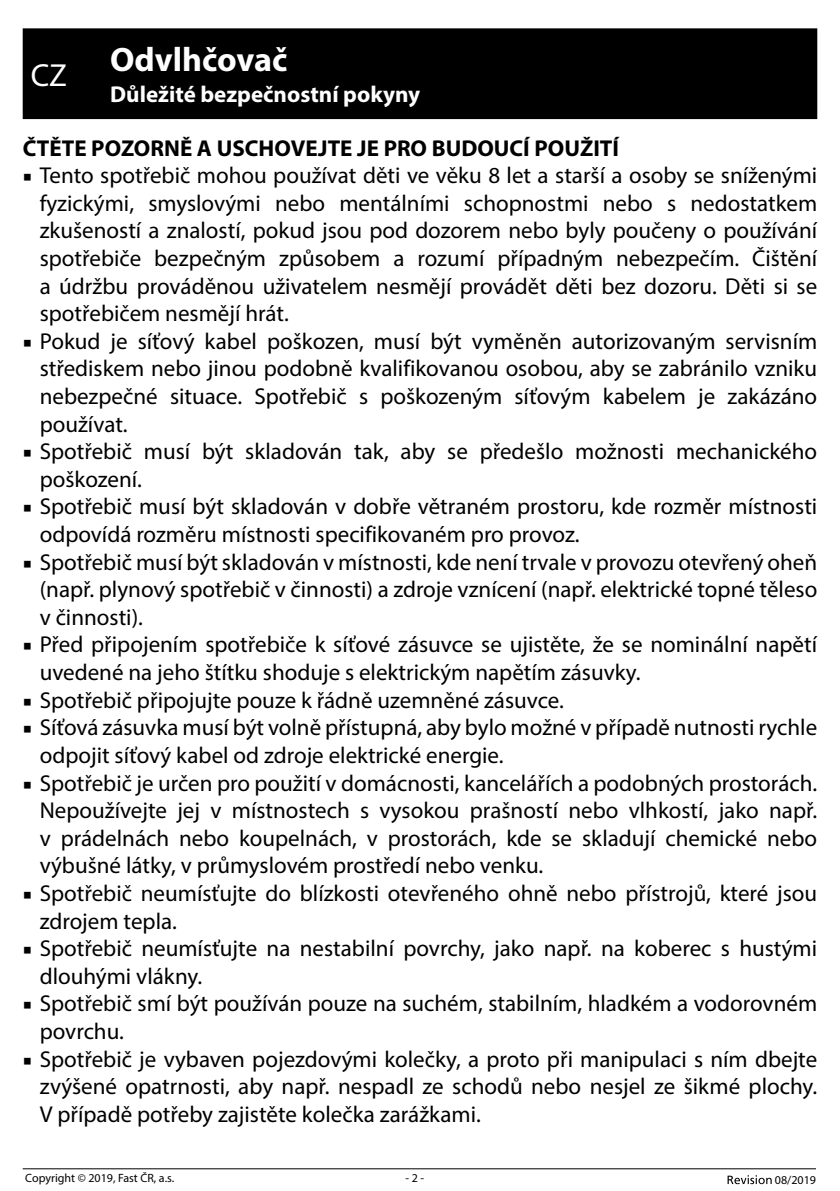
<style>
.page{position:relative;width:840px;height:1191px;background:#fff}
.page>*{position:absolute;margin:0;border:0;box-sizing:border-box;transform-origin:0 0}
.t1{font:700 34px "Myriad Pro";color:#fff}
.t2{font:32px "Myriad Pro";color:#fff}
.t3{font:23px/27.6px "Myriad Pro";color:#000}
.t4{font:700 23px "Myriad Pro";color:#000}
.t5{font:700 23px "Myriad Pro";color:#fff}
.t6{font:12px "Myriad Pro";color:#000}
.s1{font-family:"Minion Pro"}
</style>
<div class="page">
<svg style="left:727px;top:1175px;width:44px;height:9px"></svg>
<hr style="left:23px;top:1168px;width:792px;height:1px;background:#000">
<div style="left:23px;top:28px;width:793px;height:91px;background:#000"></div>
<h1 class="t1" style="left:110px;top:37px;width:179px">Odvlhčovač</h1>
<p class="t5" style="left:110px;top:79px;width:311px">Důležité bezpečnostní pokyny</p>
<p class="t4" style="left:23px;top:133px;width:597px">ČTĚTE POZORNĚ A USCHOVEJTE JE PRO BUDOUCÍ POUŽITÍ</p>
<p class="t3" style="left:40px;top:161px;width:778px;text-align:justify;text-indent:-17px"><span class="s1">■</span> Tento spotřebič mohou používat děti ve věku 8 let a starší a osoby se sníženými fyzickými, smyslovými nebo mentálními schopnostmi nebo s nedostatkem zkušeností a znalostí, pokud jsou pod dozorem nebo byly poučeny o používání spotřebiče bezpečným způsobem a rozumí případným nebezpečím. Čištění a údržbu prováděnou uživatelem nesmějí provádět děti bez dozoru. Děti si se spotřebičem nesmějí hrát.</p>
<p class="t3" style="left:40px;top:327px;width:778px;text-align:justify;text-indent:-17px"><span class="s1">■</span> Pokud je síťový kabel poškozen, musí být vyměněn autorizovaným servisním střediskem nebo jinou podobně kvalifikovanou osobou, aby se zabránilo vzniku nebezpečné situace. Spotřebič s poškozeným síťovým kabelem je zakázáno používat.</p>
<p class="t3" style="left:40px;top:437px;width:778px;text-indent:-17px"><span class="s1">■</span> Spotřebič musí být skladován tak, aby se předešlo možnosti mechanického poškození.</p>
<p class="t3" style="left:40px;top:492px;width:778px;text-indent:-17px"><span class="s1">■</span> Spotřebič musí být skladován v dobře větraném prostoru, kde rozměr místnosti odpovídá rozměru místnosti specifikovaném pro provoz.</p>
<p class="t3" style="left:40px;top:548px;width:778px;text-align:justify;text-indent:-17px"><span class="s1">■</span> Spotřebič musí být skladován v místnosti, kde není trvale v provozu otevřený oheň (např. plynový spotřebič v činnosti) a zdroje vznícení (např. elektrické topné těleso v činnosti).</p>
<p class="t3" style="left:40px;top:630px;width:778px;text-indent:-17px"><span class="s1">■</span> Před připojením spotřebiče k síťové zásuvce se ujistěte, že se nominální napětí uvedené na jeho štítku shoduje s elektrickým napětím zásuvky.</p>
<p class="t3" style="left:23px;top:686px;width:542px"><span class="s1">■</span> Spotřebič připojujte pouze k řádně uzemněné zásuvce.</p>
<p class="t3" style="left:40px;top:713px;width:778px;text-indent:-17px"><span class="s1">■</span> Síťová zásuvka musí být volně přístupná, aby bylo možné v případě nutnosti rychle odpojit síťový kabel od zdroje elektrické energie.</p>
<p class="t3" style="left:40px;top:768px;width:778px;text-align:justify;text-indent:-17px"><span class="s1">■</span> Spotřebič je určen pro použití v domácnosti, kancelářích a podobných prostorách.<br>Nepoužívejte jej v místnostech s vysokou prašností nebo vlhkostí, jako např. v prádelnách nebo koupelnách, v prostorách, kde se skladují chemické nebo výbušné látky, v průmyslovém prostředí nebo venku.</p>
<p class="t3" style="left:40px;top:879px;width:778px;text-indent:-17px"><span class="s1">■</span> Spotřebič neumísťujte do blízkosti otevřeného ohně nebo přístrojů, které jsou zdrojem tepla.</p>
<p class="t3" style="left:40px;top:934px;width:778px;text-indent:-17px"><span class="s1">■</span> Spotřebič neumísťujte na nestabilní povrchy, jako např. na koberec s hustými dlouhými vlákny.</p>
<p class="t3" style="left:40px;top:989px;width:778px;text-indent:-17px"><span class="s1">■</span> Spotřebič smí být používán pouze na suchém, stabilním, hladkém a vodorovném povrchu.</p>
<p class="t3" style="left:40px;top:1044px;width:778px;text-align:justify;text-indent:-17px"><span class="s1">■</span> Spotřebič je vybaven pojezdovými kolečky, a proto při manipulaci s ním dbejte zvýšené opatrnosti, aby např. nespadl ze schodů nebo nesjel ze šikmé plochy.<br>V případě potřeby zajistěte kolečka zarážkami.</p>
<h2 class="t2" style="left:31px;top:55px;width:38px">CZ</h2>
<p class="t6" style="left:25px;top:1170px;width:150px">Copyright © 2019, Fast ČR, a.s.</p>
<p class="t6" style="left:405px;top:1170px;width:20px">- 2 -</p>
<p class="t6" style="left:774px;top:1172px;width:43px">08/2019</p>
</div>
